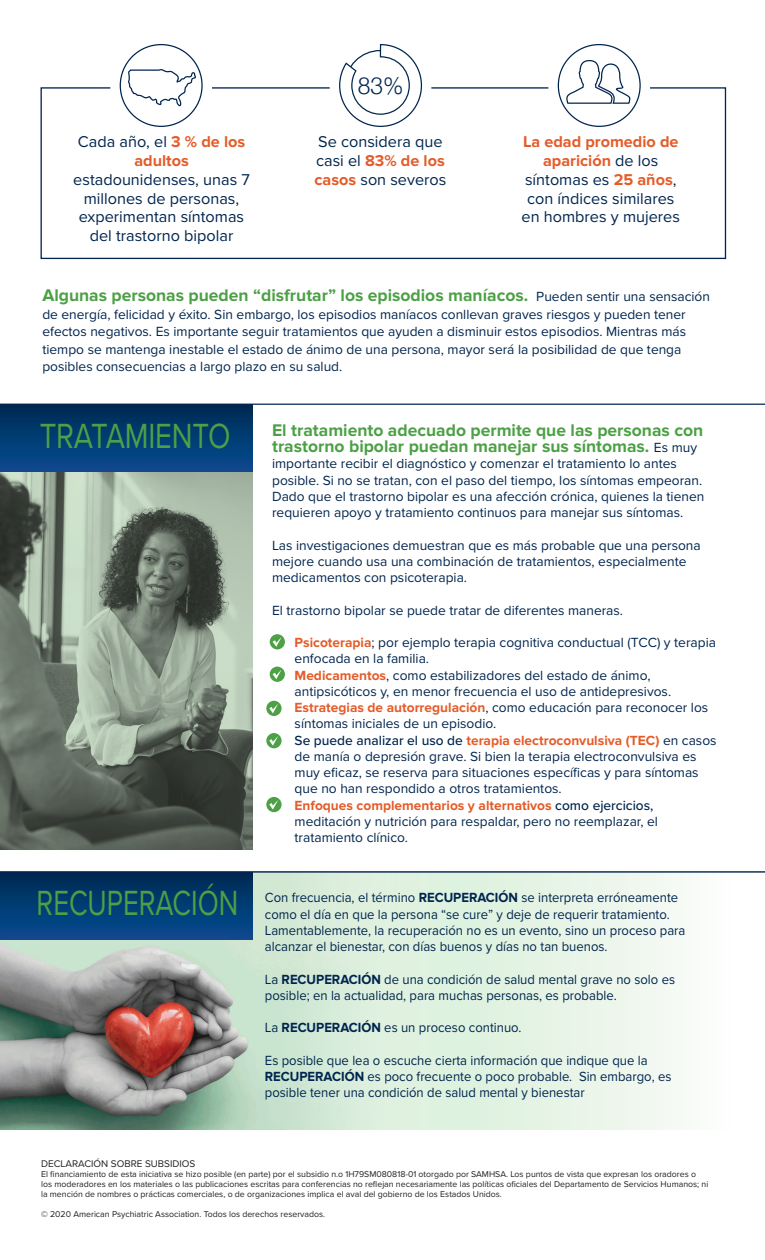
<style>
.page{position:relative;width:765px;height:1260px;background:#fff}
.page>*{position:absolute;margin:0;border:0;box-sizing:border-box;transform-origin:0 0}
.t1{font:36.25px "Proxima Nova";letter-spacing:-.005em;color:#4ca045;scale:.76 1}
.t2{font:36.25px "Proxima Nova";letter-spacing:-.005em;color:#4ca045;scale:.81 1}
.t3{font:300 23.75px "Helvetica Neue";color:#00254e;scale:.96 1}
.t4{font:700 17.5px/16.2px "Proxima Nova";color:#4ca045}
.t5{font:16.25px/18.8px "Proxima Nova";color:#00254e;text-align:center}
.t6{font:700 16.25px/18.8px "Proxima Nova";color:#e45c29;text-align:center}
.t7{font:13.75px/16.2px "Proxima Nova";color:#00254e}
.t8{font:13.75px/16.2px "Proxima Nova";color:#00254e;scale:.95 1}
.t9{font:10px "Proxima Nova";color:#231f20}
.t10{font:8.75px/10px "Proxima Nova";color:#231f20}
.s1{font-weight:400;color:#00254e}
.s2{font-weight:700;color:#e45c29}
.s3{font-weight:400;font-size:13.75px;color:#00254e}
.s4{font-weight:500}
.s5{font-weight:700}
</style>
<div class="page">
<div style="left:270px;top:634px;width:15px;height:15px;background:#4ca045;border-radius:50%"></div>
<svg style="left:273px;top:637px;width:9px;height:10px"></svg>
<div style="left:270px;top:667px;width:15px;height:15px;background:#4ca045;border-radius:50%"></div>
<svg style="left:273px;top:670px;width:9px;height:9px"></svg>
<svg style="left:266px;top:701px;width:16px;height:15px"></svg>
<svg style="left:269px;top:704px;width:9px;height:9px"></svg>
<svg style="left:266px;top:733px;width:16px;height:15px"></svg>
<svg style="left:269px;top:736px;width:9px;height:10px"></svg>
<svg style="left:266px;top:797px;width:16px;height:15px"></svg>
<svg style="left:269px;top:800px;width:9px;height:10px"></svg>
<div style="left:41px;top:87px;width:685px;height:172px;border:1px solid #00254e"></div>
<div style="left:110px;top:35px;width:102px;height:101px;border:20px solid #fff;border-radius:50%"></div>
<div style="left:330px;top:35px;width:101px;height:101px;border:20px solid #fff;border-radius:50%"></div>
<div style="left:548px;top:35px;width:102px;height:101px;border:20px solid #fff;border-radius:50%"></div>
<div style="left:120px;top:45px;width:82px;height:81px;background:#fff;border-radius:50%"></div>
<div style="left:120px;top:44px;width:83px;height:83px;border:1px solid #00254e;border-radius:50%"></div>
<div style="left:558px;top:45px;width:82px;height:81px;background:#fff;border-radius:50%"></div>
<div style="left:558px;top:44px;width:83px;height:83px;border:1px solid #00254e;border-radius:50%"></div>
<svg style="left:128px;top:69px;width:69px;height:38px"></svg>
<svg style="left:566px;top:59px;width:65px;height:45px"></svg>
<svg style="left:0;top:472px;width:253px;height:378px;background:#778376"></svg>
<div style="left:0;top:405px;width:253px;height:67px;background:linear-gradient(to bottom,#002b53,#094c92)"></div>
<hr style="left:0;top:404px;width:765px;height:1px;background:#00254e">
<svg style="left:338px;top:43px;width:85px;height:85px"></svg>
<svg style="left:494px;top:873px;width:184px;height:257px"></svg>
<img style="left:0;top:873px;width:494px;height:257px">
<div style="left:0;top:873px;width:253px;height:66px;background:linear-gradient(to bottom,#002b53,#094b90)"></div>
<hr style="left:0;top:871px;width:765px;height:2px;background:#00254e">
<p class="t6" style="left:78px;top:133px;width:169px"><span class="s1">Cada año, el</span> 3 % de los adultos</p>
<p class="t5" style="left:73px;top:169px;width:178px">estadounidenses, unas 7 millones de personas, experimentan síntomas del trastorno bipolar</p>
<h2 class="t3" style="left:358px;top:66px;width:49px">83%</h2>
<p class="t5" style="left:314px;top:132px;width:133px;text-align:left">Se considera que casi el <span class="s2">83% de los casos</span> son severos</p>
<p class="t5" style="left:522px;top:132px;width:160px"><span class="s2">La edad promedio de aparición</span> de los síntomas es <span class="s2">25 años</span>, con índices similares en hombres y mujeres</p>
<p class="t4" style="left:42px;top:288px;width:669px">Algunas personas pueden “disfrutar” los episodios maníacos. <span class="s3">Pueden sentir una sensación</span></p>
<p class="t7" style="left:42px;top:305px;width:645px;line-height:17.5px">de energía, felicidad y éxito. Sin embargo, los episodios maníacos conllevan graves riesgos y pueden tener efectos negativos. Es importante seguir tratamientos que ayuden a disminuir estos episodios. Mientras más tiempo se mantenga inestable el estado de ánimo de una persona, mayor será la posibilidad de que tenga posibles consecuencias a largo plazo en su salud.</p>
<h1 class="t2" style="left:40px;top:409px;width:237px">TRATAMIENTO</h1>
<h1 class="t1" style="left:37px;top:876px;width:267px">RECUPERACIÓN</h1>
<p class="t4" style="left:272px;top:422px;width:433px">El tratamiento adecuado permite que las personas con trastorno bipolar puedan manejar sus síntomas. <span class="s3">Es muy</span></p>
<p class="t7" style="left:272px;top:455px;width:434px">importante recibir el diagnóstico y comenzar el tratamiento lo antes posible. Si no se tratan, con el paso del tiempo, los síntomas empeoran.<br>Dado que el trastorno bipolar es una afección crónica, quienes la tienen requieren apoyo y tratamiento continuos para manejar sus síntomas.</p>
<p class="t7" style="left:272px;top:536px;width:430px">Las investigaciones demuestran que es más probable que una persona mejore cuando usa una combinación de tratamientos, especialmente medicamentos con psicoterapia.</p>
<p class="t7" style="left:272px;top:601px;width:353px">El trastorno bipolar se puede tratar de diferentes maneras.</p>
<p class="t7" style="left:295px;top:634px;width:423px;text-indent:-22px">• <span class="s2">Psicoterapia</span>; por ejemplo terapia cognitiva conductual (TCC) y terapia enfocada en la familia.</p>
<p class="t7" style="left:295px;top:666px;width:378px;text-indent:-22px">• <span class="s2">Medicamentos</span>, como estabilizadores del estado de ánimo, antipsicóticos y, en menor frecuencia el uso de antidepresivos.</p>
<p class="t7" style="left:295px;top:699px;width:415px;text-indent:-22px">• <span class="s2">Estrategias de autorregulación</span>, como educación para reconocer los síntomas iniciales de un episodio.</p>
<p class="t7" style="left:295px;top:731px;width:424px;text-indent:-22px">• <span class="s4">Se puede analizar el uso de</span> <span class="s2">terapia electroconvulsiva (TEC)</span> en casos de manía o depresión grave. Si bien la terapia electroconvulsiva es muy eficaz, se reserva para situaciones específicas y para síntomas que no han respondido a otros tratamientos.</p>
<p class="t7" style="left:295px;top:796px;width:365px;text-indent:-22px">• <span class="s2">Enfoques complementarios y alternativos</span> <span class="s4">como ejercicios, </span>meditación y nutrición para respaldar, pero no reemplazar, el tratamiento clínico.</p>
<p class="t8" style="left:265px;top:889px;width:444px">Con frecuencia, el término <span class="s5">RECUPERACIÓN</span> se interpreta erróneamente como el día en que la persona “se cure” y deje de requerir tratamiento.<br>Lamentablemente, la recuperación no es un evento, sino un proceso para alcanzar el bienestar, con días buenos y días no tan buenos.</p>
<p class="t8" style="left:265px;top:970px;width:433px">La <span class="s5">RECUPERACIÓN</span> de una condición de salud mental grave no solo es posible; en la actualidad, para muchas personas, es probable.</p>
<p class="t8" style="left:265px;top:1019px;width:272px">La <span class="s5">RECUPERACIÓN</span> es un proceso continuo.</p>
<p class="t8" style="left:265px;top:1052px;width:429px">Es posible que lea o escuche cierta información que indique que la<br><span class="s5">RECUPERACIÓN</span> es poco frecuente o poco probable. Sin embargo, es posible tener una condición de salud mental y bienestar</p>
<p class="t9" style="left:41px;top:1156px;width:156px">DECLARACIÓN SOBRE SUBSIDIOS</p>
<p class="t10" style="left:41px;top:1169px;width:669px">El financiamiento de esta iniciativa se hizo posible (en parte) por el subsidio n.o 1H79SM080818-01 otorgado por SAMHSA. Los puntos de vista que expresan los oradores o los moderadores en los materiales o las publicaciones escritas para conferencias no reflejan necesariamente las políticas oficiales del Departamento de Servicios Humanos; ni la mención de nombres o prácticas comerciales, o de organizaciones implica el aval del gobierno de los Estados Unidos.</p>
<p class="t10" style="left:41px;top:1209px;width:286px">© 2020 American Psychiatric Association. Todos los derechos reservados.</p>
</div>
